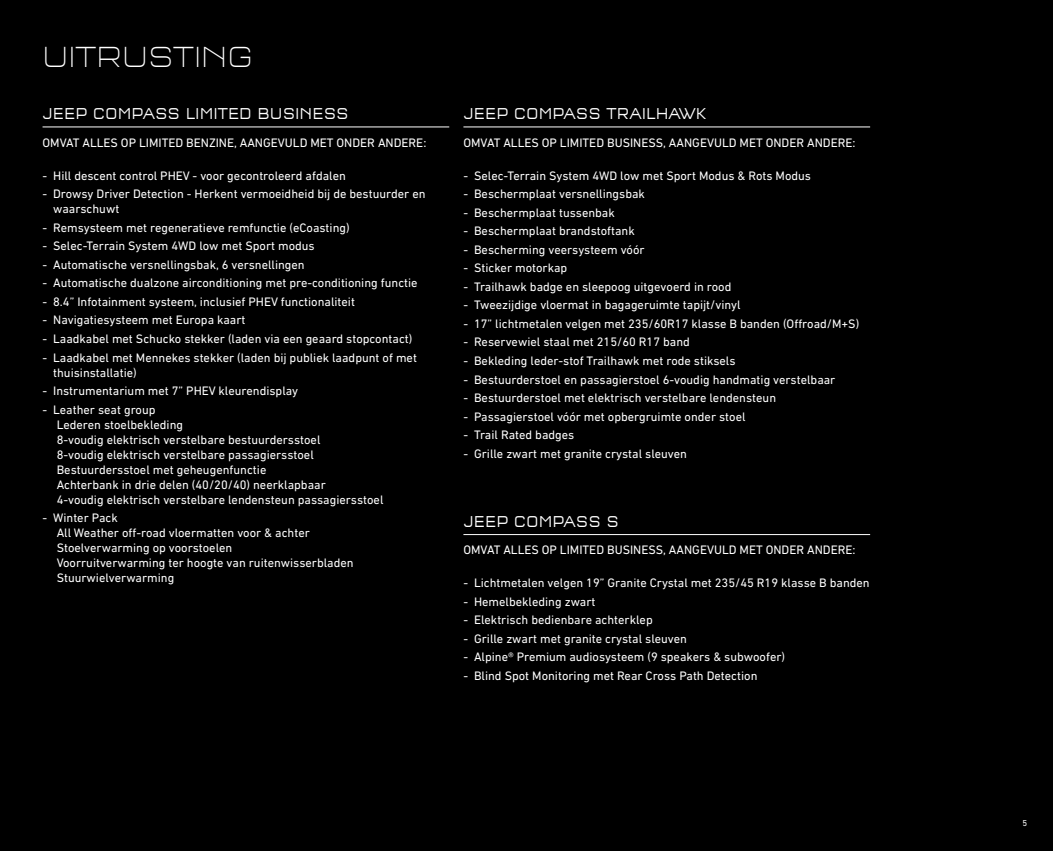
<style>
.page{position:relative;width:1053px;height:851px;background:#fff}
.page>*{position:absolute;margin:0;border:0;box-sizing:border-box;transform-origin:0 0}
.t1{font:300 expanded 30px "Q Type Square Offc";color:#fff}
.t2{font:300 condensed 16.25px "Q Type Offc";color:#fff}
.t3{font:12.5px/15px "DIN Next LT Pro";color:#fff}
.t4{font:8.75px "DIN Next LT Pro";color:#fff}
</style>
<div class="page">
<div style="left:0;top:0;width:1052px;height:850px;background:#000"></div>
<hr style="left:43px;top:126px;width:406px;height:1px;background:#fff">
<hr style="left:463px;top:126px;width:407px;height:1px;background:#fff">
<hr style="left:463px;top:534px;width:407px;height:1px;background:#fff">
<h1 class="t1" style="left:43px;top:38px;width:212px">UITRUSTING</h1>
<h2 class="t2" style="left:43px;top:104px;width:308px">JEEP COMPASS LIMITED BUSINESS</h2>
<p class="t3" style="left:43px;top:135px;width:385px">OMVAT ALLES OP LIMITED BENZINE, AANGEVULD MET ONDER ANDERE:</p>
<p class="t3" style="left:43px;top:168px;width:305px">- Hill descent control PHEV - voor gecontroleerd afdalen</p>
<p class="t3" style="left:53px;top:186px;width:374px;text-indent:-11px">- Drowsy Driver Detection - Herkent vermoeidheid bij de bestuurder en waarschuwt</p>
<p class="t3" style="left:43px;top:220px;width:308px">- Remsysteem met regeneratieve remfunctie (eCoasting)</p>
<p class="t3" style="left:43px;top:238px;width:274px">- Selec-Terrain System 4WD low met Sport modus</p>
<p class="t3" style="left:43px;top:257px;width:264px">- Automatische versnellingsbak, 6 versnellingen</p>
<p class="t3" style="left:43px;top:275px;width:376px">- Automatische dualzone airconditioning met pre-conditioning functie</p>
<p class="t3" style="left:43px;top:294px;width:314px">- 8.4” Infotainment systeem, inclusief PHEV functionaliteit</p>
<p class="t3" style="left:43px;top:312px;width:204px">- Navigatiesysteem met Europa kaart</p>
<p class="t3" style="left:43px;top:331px;width:371px">- Laadkabel met Schucko stekker (laden via een geaard stopcontact)</p>
<p class="t3" style="left:53px;top:349px;width:365px;text-indent:-11px">- Laadkabel met Mennekes stekker (laden bij publiek laadpunt of met thuisinstallatie)</p>
<p class="t3" style="left:43px;top:383px;width:257px">- Instrumentarium met 7” PHEV kleurendisplay</p>
<p class="t3" style="left:57px;top:401px;width:328px;text-indent:-14px">- Leather seat group<br>Lederen stoelbekleding<br>8-voudig elektrisch verstelbare bestuurdersstoel<br>8-voudig elektrisch verstelbare passagiersstoel Bestuurdersstoel met geheugenfunctie<br>Achterbank in drie delen (40/20/40) neerklapbaar<br>4-voudig elektrisch verstelbare lendensteun passagiersstoel</p>
<p class="t3" style="left:57px;top:510px;width:298px;text-indent:-14px">- Winter Pack<br>All Weather off-road vloermatten voor &amp; achter Stoelverwarming op voorstoelen<br>Voorruitverwarming ter hoogte van ruitenwisserbladen Stuurwielverwarming</p>
<h2 class="t2" style="left:463px;top:104px;width:244px">JEEP COMPASS TRAILHAWK</h2>
<p class="t3" style="left:463px;top:135px;width:393px">OMVAT ALLES OP LIMITED BUSINESS, AANGEVULD MET ONDER ANDERE:</p>
<p class="t3" style="left:463px;top:168px;width:349px">- Selec-Terrain System 4WD low met Sport Modus &amp; Rots Modus</p>
<p class="t3" style="left:463px;top:186px;width:183px">- Beschermplaat versnellingsbak</p>
<p class="t3" style="left:463px;top:205px;width:153px">- Beschermplaat tussenbak</p>
<p class="t3" style="left:463px;top:223px;width:173px">- Beschermplaat brandstoftank</p>
<p class="t3" style="left:463px;top:242px;width:183px">- Bescherming veersysteem vóór</p>
<p class="t3" style="left:463px;top:260px;width:105px">- Sticker motorkap</p>
<p class="t3" style="left:463px;top:279px;width:269px">- Trailhawk badge en sleepoog uitgevoerd in rood</p>
<p class="t3" style="left:463px;top:297px;width:279px">- Tweezijdige vloermat in bagageruimte tapijt/vinyl</p>
<p class="t3" style="left:463px;top:316px;width:397px">- 17” lichtmetalen velgen met 235/60R17 klasse B banden (Offroad/M+S)</p>
<p class="t3" style="left:463px;top:334px;width:228px">- Reservewiel staal met 215/60 R17 band</p>
<p class="t3" style="left:463px;top:353px;width:273px">- Bekleding leder-stof Trailhawk met rode stiksels</p>
<p class="t3" style="left:463px;top:371px;width:373px">- Bestuurderstoel en passagierstoel 6-voudig handmatig verstelbaar</p>
<p class="t3" style="left:463px;top:390px;width:314px">- Bestuurderstoel met elektrisch verstelbare lendensteun</p>
<p class="t3" style="left:463px;top:409px;width:283px">- Passagierstoel vóór met opbergruimte onder stoel</p>
<p class="t3" style="left:463px;top:427px;width:112px">- Trail Rated badges</p>
<p class="t3" style="left:463px;top:446px;width:225px">- Grille zwart met granite crystal sleuven</p>
<h2 class="t2" style="left:463px;top:511px;width:157px">JEEP COMPASS S</h2>
<p class="t3" style="left:463px;top:542px;width:393px">OMVAT ALLES OP LIMITED BUSINESS, AANGEVULD MET ONDER ANDERE:</p>
<p class="t3" style="left:463px;top:575px;width:408px">- Lichtmetalen velgen 19” Granite Crystal met 235/45 R19 klasse B banden</p>
<p class="t3" style="left:463px;top:593px;width:134px">- Hemelbekleding zwart</p>
<p class="t3" style="left:463px;top:612px;width:191px">- Elektrisch bedienbare achterklep</p>
<p class="t3" style="left:463px;top:630px;width:225px">- Grille zwart met granite crystal sleuven</p>
<p class="t3" style="left:463px;top:649px;width:323px">- Alpine® Premium audiosysteem (9 speakers &amp; subwoofer)</p>
<p class="t3" style="left:463px;top:668px;width:295px">- Blind Spot Monitoring met Rear Cross Path Detection</p>
<p class="t4" style="left:1022px;top:817px;width:6px">5</p>
</div>
